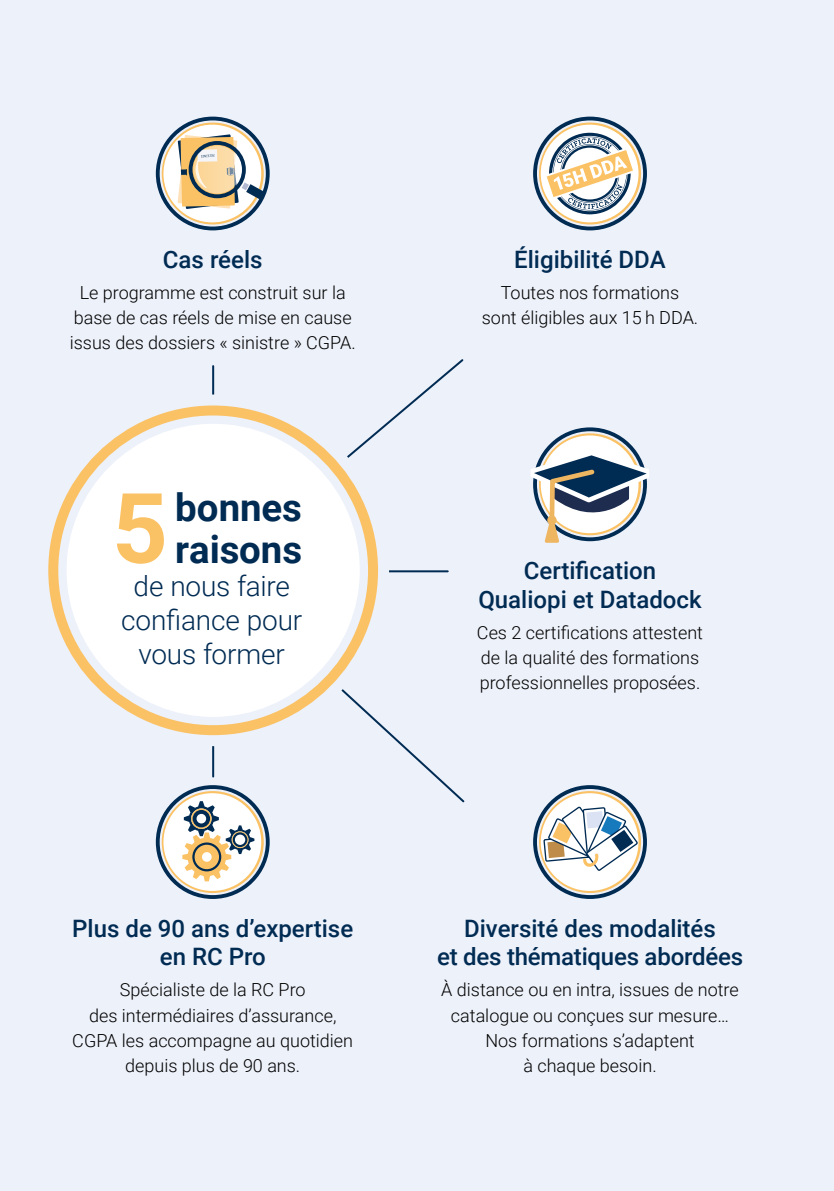
<style>
.page{position:relative;width:834px;height:1191px;background:#fff}
.page>*{position:absolute;margin:0;border:0;box-sizing:border-box;transform-origin:0 0}
.t1{font:700 97.4px "Roboto";color:#fbc265}
.t2{font:700 38.4px/42px "Roboto";letter-spacing:-.005em;color:#002b53}
.t3{font:300 28px/33.6px "Roboto";letter-spacing:-.005em;color:#002b53;text-align:center}
.t4{font:500 24px/28.8px "Roboto";color:#002b53;text-align:center}
.t5{font:300 18px/25.2px "Roboto";color:#000;text-align:center}
</style>
<div class="page">
<div style="left:0;top:0;width:833px;height:1191px;background:#edf1fa"></div>
<svg style="left:212px;top:359px;width:252px;height:99px"></svg>
<svg style="left:212px;top:570px;width:253px;height:233px"></svg>
<hr style="left:212px;top:572px;width:2px;height:204px;background:#002b53">
<svg style="left:37px;top:394px;width:352px;height:352px"></svg>
<div style="left:67px;top:424px;width:293px;height:293px;background:#fff;border-radius:50%"></div>
<div style="left:48px;top:405px;width:330px;height:330px;border:10px solid #fbc265;border-radius:50%"></div>
<svg style="left:156px;top:117px;width:113px;height:113px"></svg>
<svg style="left:533px;top:117px;width:113px;height:113px"></svg>
<svg style="left:531px;top:427px;width:118px;height:116px"></svg>
<div style="left:547px;top:515px;width:9px;height:10px;background:#efb661;border-radius:50%"></div>
<svg style="left:156px;top:785px;width:113px;height:114px"></svg>
<svg style="left:533px;top:785px;width:113px;height:114px"></svg>
<h3 class="t4" style="left:163px;top:244px;width:101px">Cas réels</h3>
<p class="t5" style="left:70px;top:279px;width:287px">Le programme est construit sur la base de cas réels de mise en cause issus des dossiers « sinistre » CGPA.</p>
<h1 class="t1" style="left:112px;top:460px;width:57px">5</h1>
<h2 class="t2" style="left:175px;top:485px;width:128px">bonnes raisons</h2>
<h3 class="t3" style="left:121px;top:568px;width:182px">de nous faire confiance pour vous former</h3>
<h3 class="t4" style="left:514px;top:244px;width:153px">Éligibilité DDA</h3>
<p class="t5" style="left:481px;top:279px;width:218px">Toutes nos formations sont éligibles aux 15 h DDA.</p>
<h3 class="t4" style="left:478px;top:555px;width:225px">Certification<br>Qualiopi et Datadock</h3>
<p class="t5" style="left:477px;top:619px;width:227px;text-align:left">Ces 2 certifications attestent de la qualité des formations professionnelles proposées.</p>
<h3 class="t4" style="left:72px;top:912px;width:282px">Plus de 90 ans d’expertise en RC Pro</h3>
<p class="t5" style="left:72px;top:976px;width:282px">Spécialiste de la RC Pro<br>des intermédiaires d’assurance,<br>CGPA les accompagne au quotidien depuis plus de 90 ans.</p>
<h3 class="t4" style="left:437px;top:912px;width:307px">Diversité des modalités<br>et des thématiques abordées</h3>
<p class="t5" style="left:441px;top:976px;width:299px">À distance ou en intra, issues de notre catalogue ou conçues sur mesure…<br>Nos formations s’adaptent<br>à chaque besoin.</p>
</div>
